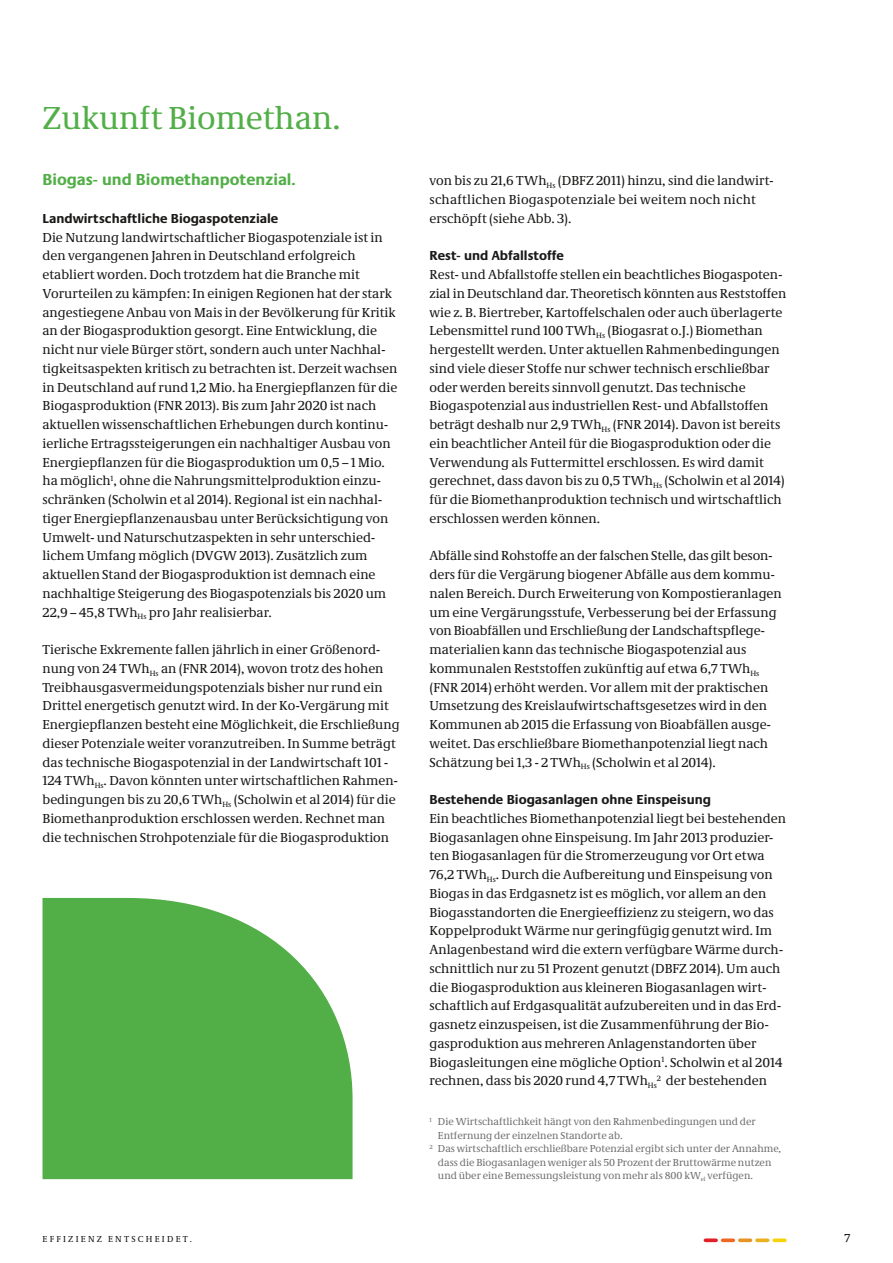
<style>
.page{position:relative;width:893px;height:1263px;background:#fff}
.page>*{position:absolute;margin:0;border:0;box-sizing:border-box;transform-origin:0 0}
.t1{font:33px "Neue Demos";color:#52af47}
.t2{font:700 16.5px "Neue Praxis";color:#52af47}
.t3{font:13.5px/18.8px "Neue Demos";color:#1a1918}
.t4{font:700 13.5px "Neue Praxis";color:#1a1918}
.t5{font:12px "Neue Demos";color:#1a1918}
.t6{font:10.5px "Neue Demos";color:#6f706f}
.t7{font:9px "Neue Demos";letter-spacing:.25em;color:#1a1918}
</style>
<div class="page">
<svg style="left:721px;top:1238px;width:14px;height:4px"></svg>
<svg style="left:704px;top:1238px;width:14px;height:4px"></svg>
<svg style="left:772px;top:1238px;width:15px;height:4px"></svg>
<svg style="left:755px;top:1238px;width:14px;height:4px"></svg>
<svg style="left:738px;top:1238px;width:14px;height:4px"></svg>
<svg style="left:43px;top:898px;width:310px;height:281px;background:#64b75a"></svg>
<h1 class="t1" style="left:43px;top:98px;width:299px">Zukunft Biomethan.</h1>
<p class="t2" style="left:43px;top:170px;width:255px">Biogas- und Biomethanpotenzial.</p>
<p class="t4" style="left:43px;top:210px;width:237px">Landwirtschaftliche Biogaspotenziale</p>
<p class="t3" style="left:43px;top:227px;width:356px">Die Nutzung landwirtschaftlicher Biogaspotenziale ist in den vergangenen Jahren in Deutschland erfolgreich etabliert worden. Doch trotzdem hat die Branche mit Vorurteilen zu kämpfen: In einigen Regionen hat der stark angestiegene Anbau von Mais in der Bevölkerung für Kritik an der Biogasproduktion gesorgt. Eine Entwicklung, die nicht nur viele Bürger stört, sondern auch unter Nachhal&shy;tigkeitsaspekten kritisch zu betrachten ist. Derzeit wachsen in Deutschland auf rund 1,2 Mio. ha Energiepflanzen für die Biogasproduktion (FNR 2013). Bis zum Jahr 2020 ist nach aktuellen wissenschaftlichen Erhebungen durch kontinu&shy;ierliche Ertragssteigerungen ein nachhaltiger Ausbau von Energiepflanzen für die Biogasproduktion um 0,5 – 1 Mio. ha möglich<sup>1</sup>, ohne die Nahrungsmittelproduktion einzu&shy;schränken (Scholwin et al 2014). Regional ist ein nachhal&shy;tiger Energiepflanzenausbau unter Berücksichtigung von Umwelt- und Naturschutzaspekten in sehr unterschied&shy;lichem Umfang möglich (DVGW 2013). Zusätzlich zum aktuellen Stand der Biogasproduktion ist demnach eine nachhaltige Steigerung des Biogaspotenzials bis 2020 um 22,9 – 45,8 TWh<sub>Hs</sub> pro Jahr realisierbar.</p>
<p class="t3" style="left:43px;top:640px;width:359px">Tierische Exkremente fallen jährlich in einer Größenord&shy;nung von 24 TWh<sub>Hs</sub> an (FNR 2014), wovon trotz des hohen Treibhausgasvermeidungspotenzials bisher nur rund ein Drittel energetisch genutzt wird. In der Ko-Vergärung mit Energiepflanzen besteht eine Möglichkeit, die Erschließung dieser Potenziale weiter voranzutreiben. In Summe beträgt das technische Biogaspotenzial in der Landwirtschaft 101 - 124 TWh<sub>Hs</sub>. Davon könnten unter wirtschaftlichen Rahmen&shy;bedingungen bis zu 20,6 TWh<sub>Hs</sub> (Scholwin et al 2014) für die Biomethanproduktion erschlossen werden. Rechnet man die technischen Strohpotenziale für die Biogasproduktion</p>
<p class="t3" style="left:429px;top:171px;width:345px">von bis zu 21,6 TWh<sub>Hs</sub> (DBFZ 2011) hinzu, sind die landwirt&shy;schaftlichen Biogaspotenziale bei weitem noch nicht erschöpft (siehe Abb. 3).</p>
<p class="t4" style="left:429px;top:248px;width:136px">Rest- und Abfallstoffe</p>
<p class="t3" style="left:429px;top:265px;width:358px">Rest- und Abfallstoffe stellen ein beachtliches Biogaspoten&shy;zial in Deutschland dar. Theoretisch könnten aus Reststoffen wie z. B. Biertreber, Kartoffelschalen oder auch überlagerte Lebensmittel rund 100 TWh<sub>Hs</sub> (Biogasrat o.J.) Biomethan hergestellt werden. Unter aktuellen Rahmenbedingungen sind viele dieser Stoffe nur schwer technisch erschließbar oder werden bereits sinnvoll genutzt. Das technische Biogaspotenzial aus industriellen Rest- und Abfallstoffen beträgt deshalb nur 2,9 TWh<sub>Hs</sub> (FNR 2014). Davon ist bereits ein beachtlicher Anteil für die Biogasproduktion oder die Verwendung als Futtermittel erschlossen. Es wird damit gerechnet, dass davon bis zu 0,5 TWh<sub>Hs</sub> (Scholwin et al 2014) für die Biomethanproduktion technisch und wirtschaftlich erschlossen werden können.</p>
<p class="t3" style="left:429px;top:546px;width:354px">Abfälle sind Rohstoffe an der falschen Stelle, das gilt beson&shy;ders für die Vergärung biogener Abfälle aus dem kommu&shy;nalen Bereich. Durch Erweiterung von Kompostieranlagen um eine Vergärungsstufe, Verbesserung bei der Erfassung von Bioabfällen und Erschließung der Landschaftspflege&shy;materialien kann das technische Biogaspotenzial aus kommunalen Reststoffen zukünftig auf etwa 6,7 TWh<sub>Hs </sub>(FNR 2014) erhöht werden. Vor allem mit der praktischen Umsetzung des Kreislaufwirtschaftsgesetzes wird in den Kommunen ab 2015 die Erfassung von Bioabfällen ausge&shy;weitet. Das erschließbare Biomethanpotenzial liegt nach Schätzung bei 1,3 - 2 TWh<sub>Hs</sub> (Scholwin et al 2014).</p>
<p class="t4" style="left:429px;top:791px;width:283px">Bestehende Biogasanlagen ohne Einspeisung</p>
<p class="t3" style="left:429px;top:809px;width:358px">Ein beachtliches Biomethanpotenzial liegt bei bestehenden Biogasanlagen ohne Einspeisung. Im Jahr 2013 produzier&shy;ten Biogasanlagen für die Stromerzeugung vor Ort etwa 76,2 TWh<sub>Hs</sub>. Durch die Aufbereitung und Einspeisung von Biogas in das Erdgasnetz ist es möglich, vor allem an den Biogasstandorten die Energieeffizienz zu steigern, wo das Koppelprodukt Wärme nur geringfügig genutzt wird. Im Anlagenbestand wird die extern verfügbare Wärme durch&shy;schnittlich nur zu 51 Prozent genutzt (DBFZ 2014). Um auch die Biogasproduktion aus kleineren Biogasanlagen wirt&shy;schaftlich auf Erdgasqualität aufzubereiten und in das Erd&shy;gasnetz einzuspeisen, ist die Zusammenführung der Bio&shy;gasproduktion aus mehreren Anlagenstandorten über Biogasleitungen eine mögliche Option<sup>1</sup>. Scholwin et al 2014 rechnen, dass bis 2020 rund 4,7 TWh<sub>Hs</sub><sup>2</sup> der bestehenden</p>
<p class="t6" style="left:429px;top:1115px;width:328px"><sup>1</sup> Die Wirtschaftlichkeit hängt von den Rahmenbedingungen und der</p>
<p class="t6" style="left:438px;top:1129px;width:186px">Entfernung der einzelnen Standorte ab.</p>
<p class="t6" style="left:429px;top:1142px;width:353px"><sup>2</sup> Das wirtschaftlich erschließbare Potenzial ergibt sich unter der Annahme,</p>
<p class="t6" style="left:438px;top:1156px;width:335px">dass die Biogasanlagen weniger als 50 Prozent der Bruttowärme nutzen</p>
<p class="t6" style="left:438px;top:1169px;width:317px">und über eine Bemessungsleistung von mehr als 800 kW<sub>el</sub> verfügen.</p>
<p class="t7" style="left:43px;top:1233px;width:151px">Effizienz entscheidet.</p>
<p class="t5" style="left:845px;top:1231px;width:7px">7</p>
</div>
